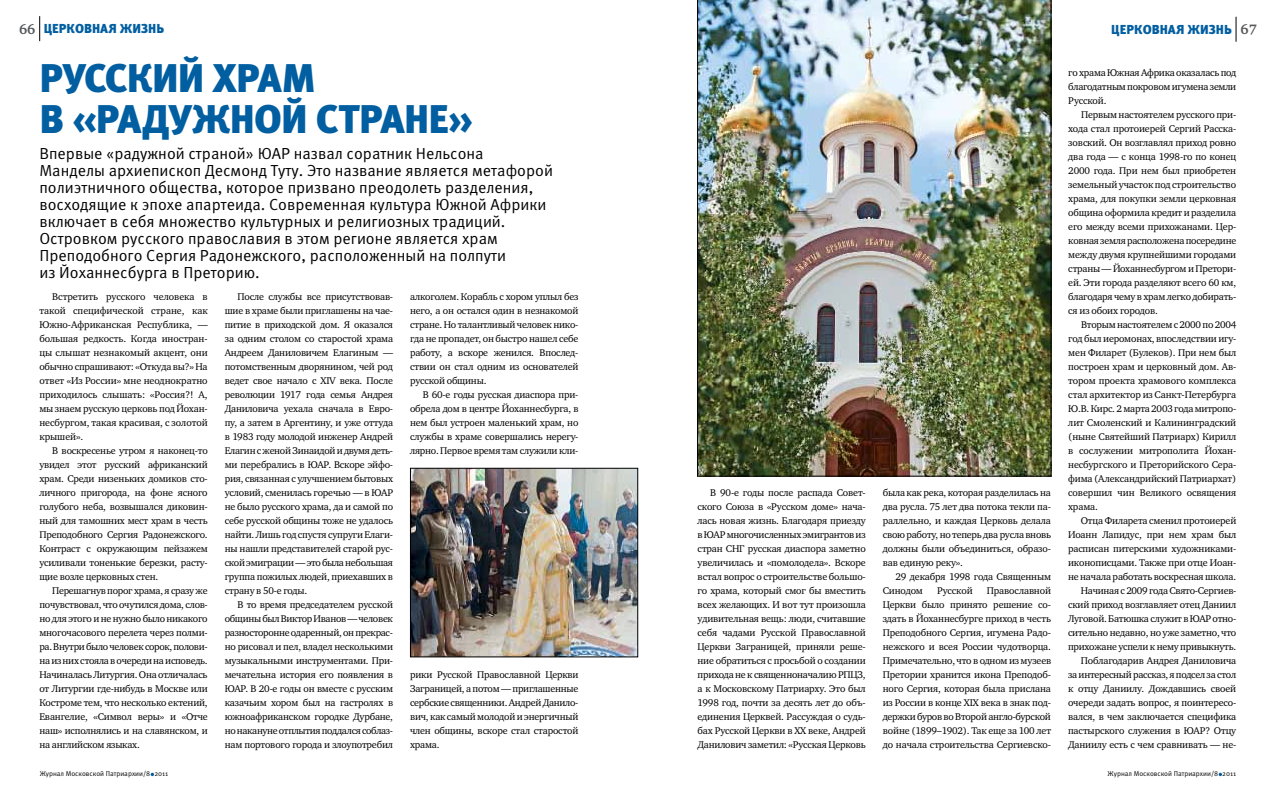
<style>
.page{position:relative;width:1276px;height:794px;background:#fff}
.page>*{position:absolute;margin:0;border:0;box-sizing:border-box;transform-origin:0 0}
.t1{font:900 40px/41px "Meta Pro";letter-spacing:-.015em;color:#005ea1}
.t2{font:16px/17px "Meta Pro";color:#000}
.t3{font:900 13px "Meta Pro";color:#005ea1}
.t4{font:10px/14px "Charter ITC";letter-spacing:-.015em;color:#000;text-align:justify}
.t5{font:7px "Meta Pro";color:#000}
.s1{font-family:"Charter ITC";font-weight:700;font-size:14px;color:#58595b}
</style>
<div class="page">
<svg style="left:1218px;top:772px;width:4px;height:4px"></svg>
<svg style="left:39px;top:16px;width:1px;height:25px"></svg>
<svg style="left:1235px;top:17px;width:1px;height:25px"></svg>
<img style="left:412px;top:470px;width:224px;height:185px">
<div style="left:410px;top:468px;width:228px;height:189px;border:1px solid #000"></div>
<img style="left:697px;top:0;width:354px;height:476px">
<h3 class="t3" style="left:19px;top:21px;width:147px"><span class="s1">66</span> церковная жизнь</h3>
<h3 class="t3" style="left:1111px;top:21px;width:147px">церковная жизнь <span class="s1">67</span></h3>
<h1 class="t1" style="left:39px;top:59px;width:435px">Русский храм<br>в «Радужной стране»</h1>
<p class="t2" style="left:39px;top:145px;width:515px">Впервые «радужной страной» ЮАР назвал соратник Нельсона Манделы архиепископ Десмонд Туту. Это название является метафорой полиэтничного общества, которое призвано преодолеть разделения, восходящие к эпохе апартеида. Современная культура Южной Африки включает в себя множество культурных и религиозных традиций.<br>Островком русского православия в этом регионе является храм Преподобного Сергия Радонежского, расположенный на полпути<br>из Йоханнесбурга в Преторию.</p>
<p class="t4" style="left:39px;top:289px;width:170px;text-indent:13px">Встретить русского человека в такой специфической стране, как Южно-Африканская Республика, — большая редкость. Когда иностран&shy;цы слышат незнакомый акцент, они обычно спрашивают: «Откуда вы?» На ответ «Из России» мне неоднократно приходилось слышать: «Россия?! А, мы знаем русскую церковь под Йохан&shy;несбургом, такая красивая, с золотой крышей».</p>
<p class="t4" style="left:39px;top:443px;width:170px;text-indent:13px">В воскресенье утром я наконец-то увидел этот русский африканский храм. Среди низеньких домиков сто&shy;личного пригорода, на фоне ясного голубого неба, возвышался диковин&shy;ный для тамошних мест храм в честь Преподобного Сергия Радонежского.<br>Контраст с окружающим пейзажем усиливали тоненькие березки, расту&shy;щие возле церковных стен.</p>
<p class="t4" style="left:39px;top:583px;width:170px;text-indent:13px">Перешагнув порог храма, я сразу же почувствовал, что очутился дома, слов&shy;но для этого и не нужно было никакого многочасового перелета через полми&shy;ра. Внутри было человек сорок, полови&shy;на из них стояла в очереди на исповедь.<br>Начиналась Литургия. Она отличалась от Литургии где-нибудь в Москве или Костроме тем, что несколько ектений, Евангелие, «Символ веры» и «Отче наш» исполнялись и на славянском, и на английском языках.</p>
<p class="t4" style="left:225px;top:289px;width:170px;text-indent:13px">После службы все присутствовав&shy;шие в храме были приглашены на чае&shy;питие в приходской дом. Я оказался за одним столом со старостой храма Андреем Даниловичем Елагиным — потомственным дворянином, чей род ведет свое начало с XIV века. После революции 1917 года семья Андрея Даниловича уехала сначала в Евро&shy;пу, а затем в Аргентину, и уже оттуда в 1983 году молодой инженер Андрей Елагин с женой Зинаидой и двумя деть&shy;ми перебрались в ЮАР. Вскоре эйфо&shy;рия, связанная с улучшением бытовых условий, сменилась горечью — в ЮАР не было русского храма, да и самой по себе русской общины тоже не удалось найти. Лишь год спустя супруги Елаги&shy;ны нашли представителей старой рус&shy;ской эмиграции— это была небольшая группа пожилых людей, приехавших в страну в 50-е годы.</p>
<p class="t4" style="left:225px;top:597px;width:170px;text-indent:13px">В то время председателем русской общины был Виктор Иванов — человек разносторонне одаренный, он прекрас&shy;но рисовал и пел, владел несколькими музыкальными инструментами. При&shy;мечательна история его появления в ЮАР. В 20-е годы он вместе с русским казачьим хором был на гастролях в южноафриканском городке Дурбане, но накануне отплытия поддался соблаз&shy;нам портового города и злоупотребил</p>
<p class="t4" style="left:410px;top:289px;width:170px">алкоголем. Корабль с хором уплыл без него, а он остался один в незнакомой стране. Но талантливый человек нико&shy;гда не пропадет, он быстро нашел себе работу, а вскоре женился. Впослед&shy;ствии он стал одним из основателей русской общины.</p>
<p class="t4" style="left:410px;top:387px;width:170px;text-indent:13px">В 60-е годы русская диаспора при&shy;обрела дом в центре Йоханнесбурга, в нем был устроен маленький храм, но службы в храме совершались нерегу&shy;лярно. Первое время там служили кли-</p>
<p class="t4" style="left:410px;top:667px;width:170px">рики Русской Православной Церкви Заграницей, а потом — приглашенные сербские священники. Андрей Данило&shy;вич, как самый молодой и энергичный член общины, вскоре стал старостой храма.</p>
<p class="t4" style="left:697px;top:485px;width:170px;text-indent:13px">В 90-е годы после распада Совет&shy;ского Союза в «Русском доме» нача&shy;лась новая жизнь. Благодаря приезду в ЮАР многочисленных эмигрантов из стран СНГ русская диаспора заметно увеличилась и «помолодела». Вскоре встал вопрос о строительстве большо&shy;го храма, который смог бы вместить всех желающих. И вот тут произошла удивительная вещь: люди, считавшие себя чадами Русской Православной Церкви Заграницей, приняли реше&shy;ние обратиться с просьбой о создании прихода не к священноначалию РПЦЗ, а к Московскому Патриарху. Это был 1998 год, почти за десять лет до объ&shy;единения Церквей. Рассуждая о судь&shy;бах Русской Церкви в ХХ веке, Андрей Данилович заметил: «Русская Церковь</p>
<p class="t4" style="left:883px;top:485px;width:170px">была как река, которая разделилась на два русла. 75 лет два потока текли па&shy;раллельно, и каждая Церковь делала свою работу, но теперь два русла вновь должны были объединиться, образо&shy;вав единую реку».</p>
<p class="t4" style="left:883px;top:569px;width:170px;text-indent:13px">29 декабря 1998 года Священным<br>Синодом</p>
<p class="t4" style="left:883px;top:583px;width:170px;text-indent:104px">Православной Церкви было принято решение со&shy;здать в Йоханнесбурге приход в честь Преподобного Сергия, игумена Радо&shy;нежского и всея России чудотворца.<br>Примечательно, что в одном из музеев Претории хранится икона Преподоб&shy;ного Сергия, которая была прислана из России в конце XIX века в знак под&shy;держки буров во Второй англо-бурской войне (1899–1902). Так еще за 100 лет до начала строительства Сергиевско-</p>
<p class="t4" style="left:937px;top:583px;width:37px">Русской</p>
<p class="t4" style="left:1068px;top:65px;width:169px">го храма Южная Африка оказалась под благодатным покровом игумена земли Русской.</p>
<p class="t4" style="left:1068px;top:107px;width:169px;text-indent:13px">Первым настоятелем русского при&shy;хода стал протоиерей Сергий Расска&shy;зовский. Он возглавлял приход ровно два года — с конца 1998-го по конец 2000 года. При нем был приобретен земельный участок под строительство храма, для покупки земли церковная община оформила кредит и разделила его между всеми прихожанами. Цер&shy;ковная земля расположена посередине между двумя крупнейшими городами страны — Йоханнесбургом и Претори&shy;ей. Эти города разделяют всего 60 км, благодаря чему в храм легко добирать&shy;ся из обоих городов.</p>
<p class="t4" style="left:1068px;top:317px;width:170px;text-indent:13px">Вторым настоятелем с 2000 по 2004 год был иеромонах, впоследствии игу&shy;мен Филарет (Булеков). При нем был построен храм и церковный дом. Ав&shy;тором проекта храмового комплекса стал архитектор из Санкт-Петербурга Ю.В. Кирс. 2 марта 2003 года митропо&shy;лит Смоленский и Калининградский (ныне Святейший Патриарх) Кирилл в сослужении митрополита Йохан&shy;несбургского и Преторийского Сера&shy;фима (Александрийский Патриархат) совершил чин Великого освящения храма.</p>
<p class="t4" style="left:1068px;top:513px;width:170px;text-align:right">Отца Филарета сменил протоиерей Иоанн Лапидус, при нем храм был расписан питерскими художниками&shy;иконописцами. Также при отце Иоан&shy;не начала работать воскресная школа.<br>Начиная с 2009 года Свято-Сергиев&shy;ский приход возглавляет отец Даниил Луговой. Батюшка служит в ЮАР отно&shy;сительно недавно, но уже заметно, что прихожане успели к нему привыкнуть.<br>Поблагодарив Андрея Даниловича<br>за интересный рассказ, я подсел за стол к отцу Даниилу. Дождавшись своей очереди задать вопрос, я поинтересо&shy;вался, в чем заключается специфика пастырского служения в ЮАР? Отцу Даниилу есть с чем сравнивать — не-</p>
<p class="t5" style="left:40px;top:769px;width:130px">Журнал Московской Патриархии/8 2011</p>
<p class="t5" style="left:1107px;top:769px;width:130px">Журнал Московской Патриархии/8 2011</p>
</div>
